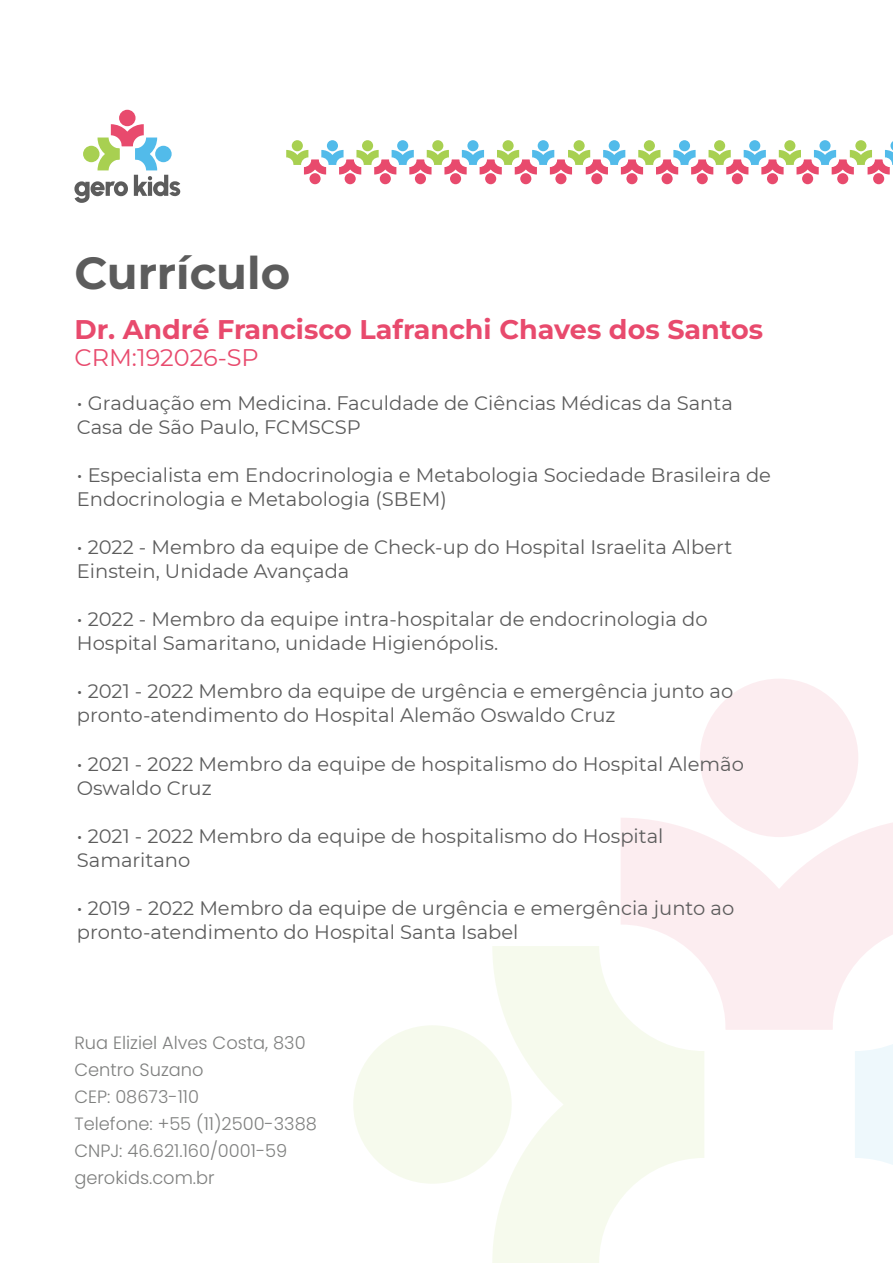
<style>
.page{position:relative;width:893px;height:1263px;background:#fff}
.page>*{position:absolute;margin:0;border:0;box-sizing:border-box;transform-origin:0 0}
.t1{font:700 45px "Montserrat";color:#5c5c5c}
.t2{font:700 27px "Montserrat";color:#e84a6d}
.t3{font:24px "Montserrat";color:#e84a6d}
.t4{font:19.5px/24px "Montserrat";color:#5c5c5c}
.t5{font:300 17.85px/27px "Poppins";color:#7f807f}
</style>
<div class="page">
<div style="left:309px;top:173px;width:12px;height:11px;background:#e84a6d;border-radius:50%"></div>
<div style="left:345px;top:173px;width:11px;height:11px;background:#e84a6d;border-radius:50%"></div>
<div style="left:380px;top:173px;width:11px;height:11px;background:#e84a6d;border-radius:50%"></div>
<div style="left:415px;top:173px;width:11px;height:11px;background:#e84a6d;border-radius:50%"></div>
<div style="left:450px;top:173px;width:11px;height:11px;background:#e84a6d;border-radius:50%"></div>
<div style="left:485px;top:173px;width:11px;height:11px;background:#e84a6d;border-radius:50%"></div>
<div style="left:520px;top:173px;width:11px;height:11px;background:#e84a6d;border-radius:50%"></div>
<div style="left:555px;top:173px;width:11px;height:11px;background:#e84a6d;border-radius:50%"></div>
<div style="left:591px;top:173px;width:11px;height:11px;background:#e84a6d;border-radius:50%"></div>
<div style="left:626px;top:173px;width:11px;height:11px;background:#e84a6d;border-radius:50%"></div>
<div style="left:662px;top:173px;width:11px;height:11px;background:#e84a6d;border-radius:50%"></div>
<div style="left:697px;top:173px;width:11px;height:11px;background:#e84a6d;border-radius:50%"></div>
<div style="left:732px;top:173px;width:11px;height:11px;background:#e84a6d;border-radius:50%"></div>
<div style="left:767px;top:173px;width:11px;height:11px;background:#e84a6d;border-radius:50%"></div>
<div style="left:802px;top:173px;width:11px;height:11px;background:#e84a6d;border-radius:50%"></div>
<div style="left:837px;top:173px;width:11px;height:11px;background:#e84a6d;border-radius:50%"></div>
<div style="left:873px;top:173px;width:11px;height:11px;background:#e84a6d;border-radius:50%"></div>
<svg style="left:286px;top:140px;width:607px;height:34px"></svg>
<div style="left:700px;top:679px;width:158px;height:158px;background:#fcedf0;border-radius:50%"></div>
<svg style="left:492px;top:818px;width:401px;height:445px"></svg>
<div style="left:353px;top:1025px;width:159px;height:159px;background:#f6faed;border-radius:50%"></div>
<div style="left:119px;top:110px;width:17px;height:16px;background:#e84a6d;border-radius:50%"></div>
<svg style="left:74px;top:124px;width:106px;height:79px"></svg>
<h1 class="t1" style="left:74px;top:243px;width:217px">Currículo</h1>
<h2 class="t2" style="left:74px;top:312px;width:690px">Dr. André Francisco Lafranchi Chaves dos Santos</h2>
<p class="t3" style="left:74px;top:341px;width:186px">CRM:192026-SP</p>
<p class="t4" style="left:77px;top:391px;width:657px">• Graduação em Medicina. Faculdade de Ciências Médicas da Santa<br>Casa de São Paulo, FCMSCSP</p>
<p class="t4" style="left:77px;top:463px;width:696px">• Especialista em Endocrinologia e Metabologia Sociedade Brasileira de<br>Endocrinologia e Metabologia (SBEM)</p>
<p class="t4" style="left:77px;top:535px;width:657px">• 2022 - Membro da equipe de Check-up do Hospital Israelita Albert<br>Einstein, Unidade Avançada</p>
<p class="t4" style="left:77px;top:607px;width:632px">• 2022 - Membro da equipe intra-hospitalar de endocrinologia do<br>Hospital Samaritano, unidade Higienópolis.</p>
<p class="t4" style="left:77px;top:679px;width:658px">• 2021 - 2022 Membro da equipe de urgência e emergência junto ao pronto-atendimento do Hospital Alemão Oswaldo Cruz</p>
<p class="t4" style="left:77px;top:751px;width:669px">• 2021 - 2022 Membro da equipe de hospitalismo do Hospital Alemão<br>Oswaldo Cruz</p>
<p class="t4" style="left:77px;top:823px;width:588px">• 2021 - 2022 Membro da equipe de hospitalismo do Hospital<br>Samaritano</p>
<p class="t4" style="left:77px;top:895px;width:659px">• 2019 - 2022 Membro da equipe de urgência e emergência junto ao pronto-atendimento do Hospital Santa Isabel</p>
<p class="t5" style="left:74px;top:1030px;width:244px">Rua Eliziel Alves Costa, 830<br>Centro Suzano<br>CEP: 08673-110<br>Telefone: +55 (11)2500-3388<br>CNPJ: 46.621.160/0001-59 gerokids.com.br</p>
</div>
